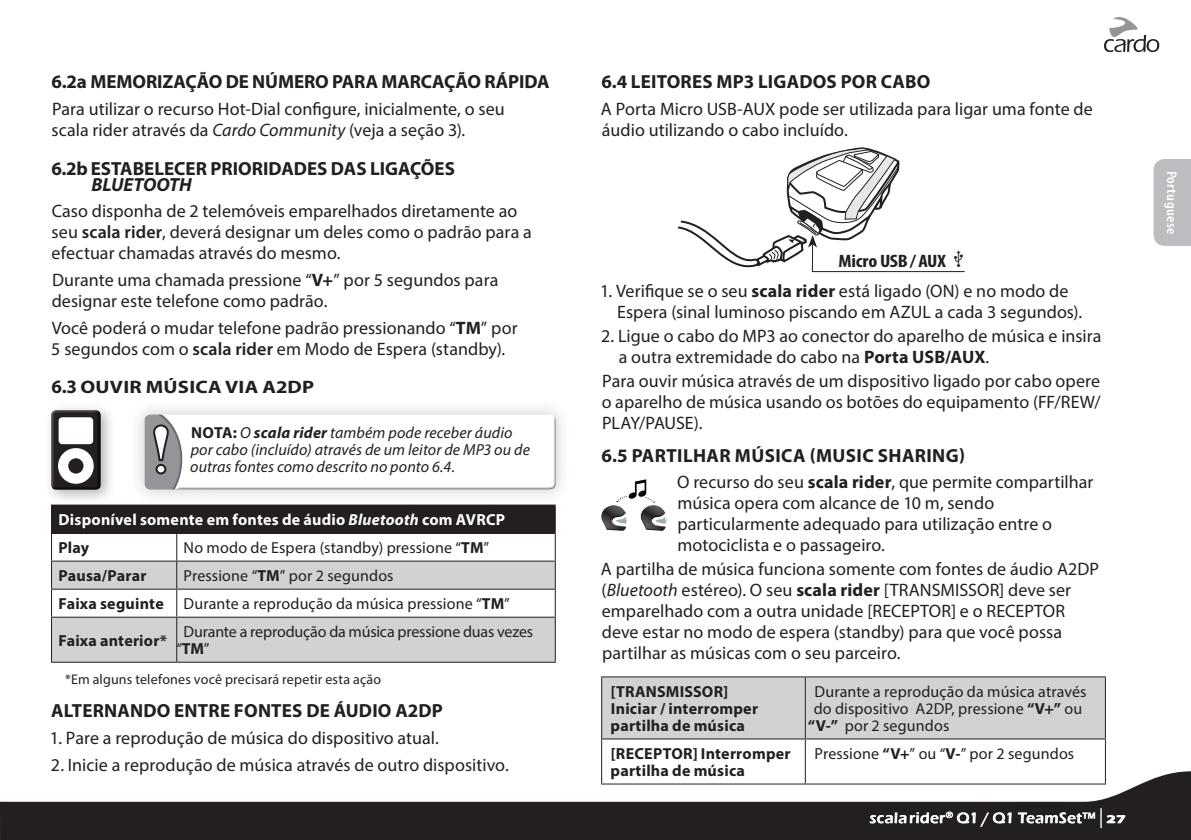
<style>
.page{position:relative;width:1191px;height:840px;background:#fff}
.page>*{position:absolute;margin:0;border:0;box-sizing:border-box;transform-origin:0 0}
.t1{font:700 19px "Myriad Pro";letter-spacing:.005em;color:#231f20}
.t2{font:italic 700 19px "Myriad Pro";color:#231f20}
.t3{font:18px/21px "Myriad Pro";letter-spacing:.005em;color:#231f20}
.t4{font:700 18px "Myriad Pro";letter-spacing:.01em;color:#231f20;scale:1.15 1}
.t5{font:700 condensed 18px "Myriad Pro";letter-spacing:-.01em;color:#231f20;scale:1.15 1}
.t6{font:16px/28px "Myriad Pro";letter-spacing:.005em;color:#231f20;text-align:center}
.t7{font:italic 16px/17px "Myriad Pro";letter-spacing:.005em;color:#231f20}
.t8{font:700 16px/17px "Myriad Pro";letter-spacing:.015em;color:#231f20}
.t9{font:700 16px/28px "Myriad Pro";letter-spacing:.015em;color:#fff}
.t10{font:16px/17px "Myriad Pro";letter-spacing:-.015em;color:#231f20}
.t11{font:700 15px "Eras Book ITC";letter-spacing:.015em;color:#fff}
.t12{font:14px "Myriad Pro";letter-spacing:.015em;color:#231f20}
.t13{font:600 condensed 14px "Myriad Pro";letter-spacing:.02em;color:#fff;scale:1.15 1}
.s1{font-style:italic}
.s2{font-weight:600}
.s3{font-weight:700}
.s4{font-size:19px}
.s5{font-weight:700;font-style:normal}
.s6{color:#231f20}
.s7{font-family:"IFUSB Logo";font-weight:400;font-stretch:normal}
.s8{font-family:"Myriad Pro";font-weight:300;font-stretch:condensed;font-size:20px}
.s9{font-family:"Myriad Pro";font-weight:900;font-size:12px}
</style>
<div class="page">
<svg style="left:1104px;top:17px;width:55px;height:35px"></svg>
<svg style="left:0;top:770px;width:1191px;height:69px;fill:#231f20"></svg>
<div style="left:1153px;top:159px;width:38px;height:87px;background:#bcbdc0"></div>
<div style="left:44px;top:402px;width:72px;height:102px;background:#231f20;opacity:.33"></div>
<div style="left:51px;top:408px;width:50px;height:82px;background:#231f20;opacity:.75"></div>
<div style="left:59px;top:417px;width:34px;height:27px;background:#fff;border-radius:4px"></div>
<div style="left:58px;top:448px;width:36px;height:35px;background:#fff;border-radius:50%"></div>
<div style="left:68px;top:458px;width:16px;height:15px;background:#231f20;border-radius:50%"></div>
<div style="left:127px;top:397px;width:444px;height:108px;background:#231f20;opacity:.2"></div>
<div style="left:143px;top:412px;width:414px;height:76px;background:#e8e8e8"></div>
<div style="left:143px;top:414px;width:414px;height:76px;background:#fff"></div>
<div style="left:145px;top:414px;width:40px;height:75px;background:#231f20;opacity:.33"></div>
<svg style="left:145px;top:414px;width:37px;height:75px"></svg>
<div style="left:52px;top:505px;width:503px;height:28px;background:#231f20"></div>
<svg style="left:52px;top:561px;width:503px;height:100px;fill:#d1d2d4"></svg>
<hr style="left:51px;top:504px;width:126px;height:1px;background:#231f20">
<hr style="left:177px;top:504px;width:379px;height:1px;background:#231f20">
<hr style="left:51px;top:560px;width:126px;height:1px;background:#231f20">
<hr style="left:177px;top:560px;width:379px;height:1px;background:#231f20">
<svg style="left:51px;top:505px;width:1px;height:111px"></svg>
<hr style="left:51px;top:588px;width:126px;height:1px;background:#231f20">
<svg style="left:176px;top:533px;width:1px;height:83px"></svg>
<svg style="left:555px;top:505px;width:1px;height:111px"></svg>
<hr style="left:177px;top:588px;width:379px;height:1px;background:#231f20">
<hr style="left:51px;top:617px;width:1px;height:44px;background:#231f20">
<hr style="left:51px;top:616px;width:126px;height:1px;background:#231f20">
<hr style="left:51px;top:661px;width:126px;height:1px;background:#231f20">
<hr style="left:176px;top:617px;width:1px;height:44px;background:#231f20">
<hr style="left:555px;top:617px;width:1px;height:44px;background:#231f20">
<hr style="left:177px;top:616px;width:379px;height:1px;background:#231f20">
<hr style="left:177px;top:661px;width:379px;height:1px;background:#231f20">
<svg style="left:677px;top:147px;width:288px;height:125px"></svg>
<div style="left:640px;top:508px;width:28px;height:24px;background:#231f20;opacity:.75"></div>
<div style="left:600px;top:508px;width:28px;height:24px;background:#231f20;opacity:.75"></div>
<svg style="left:600px;top:479px;width:68px;height:51px"></svg>
<div style="left:602px;top:677px;width:503px;height:61px;background:#d1d2d4"></div>
<hr style="left:601px;top:676px;width:204px;height:1px;background:#231f20">
<hr style="left:601px;top:677px;width:1px;height:61px;background:#231f20">
<hr style="left:805px;top:676px;width:301px;height:1px;background:#231f20">
<hr style="left:805px;top:677px;width:1px;height:61px;background:#231f20">
<hr style="left:1105px;top:677px;width:1px;height:61px;background:#231f20">
<hr style="left:601px;top:738px;width:204px;height:1px;background:#231f20">
<hr style="left:601px;top:739px;width:1px;height:44px;background:#231f20">
<hr style="left:805px;top:738px;width:301px;height:1px;background:#231f20">
<hr style="left:805px;top:739px;width:1px;height:44px;background:#231f20">
<hr style="left:1105px;top:739px;width:1px;height:44px;background:#231f20">
<hr style="left:601px;top:783px;width:204px;height:1px;background:#231f20">
<hr style="left:805px;top:783px;width:301px;height:1px;background:#231f20">
<svg style="left:870px;top:807px;width:255px;height:20px;background:#4a4748"></svg>
<p class="t1" style="left:51px;top:69px;width:499px">6.2a MEMORIZAÇÃO DE NÚMERO PARA MARCAÇÃO RÁPIDA</p>
<p class="t3" style="left:52px;top:98px;width:454px">Para utilizar o recurso Hot-Dial configure, inicialmente, o seu scala rider através da <span class="s1">Cardo Community</span> (veja a seção 3).</p>
<p class="t1" style="left:51px;top:156px;width:405px">6.2b ESTABELECER PRIORIDADES DAS LIGAÇÕES</p>
<p class="t2" style="left:91px;top:172px;width:102px">BLUETOOTH</p>
<p class="t3" style="left:52px;top:200px;width:482px">Caso disponha de 2 telemóveis emparelhados diretamente ao seu <span class="s2">scala rider</span>, deverá designar um deles como o padrão para a efectuar chamadas através do mesmo.</p>
<p class="t3" style="left:52px;top:269px;width:448px">Durante uma chamada pressione “<span class="s3">V+</span>” por 5 segundos para designar este telefone como padrão.</p>
<p class="t3" style="left:51px;top:317px;width:468px">Você poderá o mudar telefone padrão pressionando “<span class="s3">TM</span>” por<br>5 segundos com o <span class="s2">scala rider</span> em Modo de Espera (standby).</p>
<p class="t4" style="left:51px;top:375px;width:230px"><span class="s4">6.3</span> OUVIR MÚSICA VIA A2DP</p>
<p class="t7" style="left:190px;top:424px;width:341px"><span class="s5">NOTA:</span> O <span class="s3">scala rider</span> também pode receber áudio por cabo (incluído) através de um leitor de MP3 ou de outras fontes como descrito no ponto 6.4.</p>
<p class="t9" style="left:59px;top:505px;width:448px">Disponível somente em fontes de áudio <span class="s1">Bluetooth</span> com AVRCP<br><span class="s6">Play</span></p>
<p class="t6" style="left:184px;top:533px;width:307px">No modo de Espera (standby) pressione “<span class="s3">TM</span>”</p>
<p class="t6" style="left:59px;top:561px;width:453px">Pressione “<span class="s3">TM</span>” por 2 segundos<br><span class="s3">Faixa seguinte</span> Durante a reprodução da música pressione “<span class="s3">TM</span>”</p>
<p class="t8" style="left:59px;top:631px;width:110px">Faixa anterior*</p>
<p class="t10" style="left:177px;top:622px;width:358px;text-indent:7px">Durante a reprodução da música pressione duas vezes “<span class="s3">TM</span>”</p>
<p class="t12" style="left:65px;top:670px;width:317px">*Em alguns telefones você precisará repetir esta ação</p>
<p class="t1" style="left:51px;top:698px;width:393px">ALTERNANDO ENTRE FONTES DE ÁUDIO A2DP</p>
<p class="t3" style="left:50px;top:727px;width:390px">1. Pare a reprodução de música do dispositivo atual.</p>
<p class="t3" style="left:51px;top:753px;width:459px">2. Inicie a reprodução de música através de outro dispositivo.</p>
<p class="t8" style="left:59px;top:566px;width:89px">Pausa/Parar</p>
<p class="t1" style="left:601px;top:69px;width:330px">6.4 LEITORES MP3 LIGADOS POR CABO</p>
<p class="t3" style="left:601px;top:98px;width:493px">A Porta Micro USB-AUX pode ser utilizada para ligar uma fonte de áudio utilizando o cabo incluído.</p>
<p class="t5" style="left:838px;top:249px;width:115px">MicroUSB/ AUX<span class="s7">•</span></p>
<p class="t3" style="left:617px;top:280px;width:466px;text-indent:-17px">1. Verifique se o seu <span class="s3">scala rider</span> está ligado (ON) e no modo de<br>Espera (sinal luminoso piscando em AZUL a cada 3 segundos).</p>
<p class="t3" style="left:618px;top:324px;width:484px;text-indent:-18px">2. Ligue o cabo do MP3 ao conector do aparelho de música e insira a outra extremidade do cabo na <span class="s3">Porta USB/AUX</span>.</p>
<p class="t3" style="left:602px;top:369px;width:500px;text-align:justify">Para ouvir música através de um dispositivo ligado por cabo opere o aparelho de música usando os botões do equipamento (FF/REW/ PLAY/PAUSE).</p>
<p class="t1" style="left:601px;top:442px;width:365px">6.5 PARTILHAR MÚSICA (MUSIC SHARING)</p>
<p class="t3" style="left:677px;top:471px;width:418px">O recurso do seu <span class="s3">scala rider</span>, que permite compartilhar música opera com alcance de 10 m, sendo particularmente adequado para utilização entre o motociclista e o passageiro.</p>
<p class="t3" style="left:601px;top:558px;width:500px">A partilha de música funciona somente com fontes de áudio A2DP (<span class="s1">Bluetooth</span> estéreo). O seu <span class="s3">scala rider</span> [TRANSMISSOR] deve ser emparelhado com a outra unidade [RECEPTOR] e o RECEPTOR deve estar no modo de espera (standby) para que você possa partilhar as músicas com o seu parceiro.</p>
<p class="t8" style="left:610px;top:682px;width:149px">[TRANSMISSOR]<br>Iniciar / interromper partilha de música</p>
<p class="t6" style="left:814px;top:677px;width:274px">Durante a reprodução da música através</p>
<p class="t6" style="left:813px;top:694px;width:270px">do dispositivo A2DP, pressione <span class="s3">“V+”</span> ou</p>
<p class="t6" style="left:808px;top:711px;width:143px"><span class="s3">“V-”</span> por 2 segundos</p>
<p class="t8" style="left:610px;top:744px;width:182px">[RECEPTOR] Interromper partilha de música</p>
<p class="t6" style="left:814px;top:739px;width:261px">Pressione <span class="s3">“V+</span>” ou “<span class="s3">V-</span>” por 2 segundos</p>
<p class="t11" style="left:869px;top:808px;width:258px">scala rider<sup>®</sup> Q1 / Q1 TeamSet™ <span class="s8">|</span> <span class="s9">27</span></p>
<p class="t13" style="left:1180px;top:170px;width:57px;rotate:90deg">Portuguese</p>
</div>
